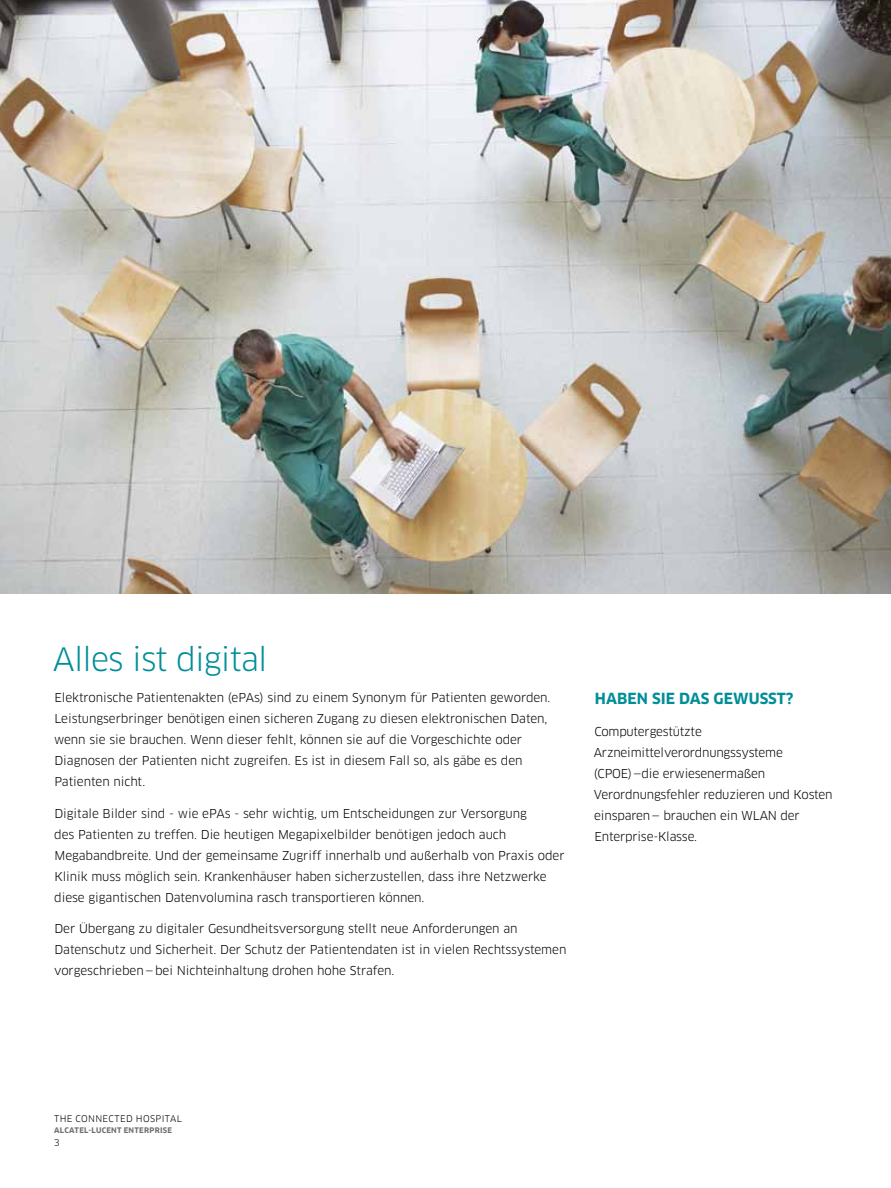
<style>
.page{position:relative;width:891px;height:1188px;background:#fff}
.page>*{position:absolute;margin:0;border:0;box-sizing:border-box;transform-origin:0 0}
.t1{font:31.5px "Clan OT";letter-spacing:-.025em;color:#008e98}
.t2{font:700 15px "Clan OT";letter-spacing:.005em;color:#008e98}
.t3{font:12px/21px "Clan OT";letter-spacing:-.005em;color:#000}
.t4{font:9px "Clan OT";letter-spacing:.04em;color:#000}
.t5{font:700 7.5px "Clan OT";letter-spacing:.035em;color:#6d6e71}
</style>
<div class="page">
<img style="left:0;top:0;width:891px;height:594px">
<h1 class="t1" style="left:53px;top:640px;width:216px">Alles ist digital</h1>
<p class="t3" style="left:54px;top:687px;width:498px">Elektronische Patientenakten (ePAs) sind zu einem Synonym für Patienten geworden.<br>Leistungserbringer benötigen einen sicheren Zugang zu diesen elektronischen Daten, wenn sie sie brauchen. Wenn dieser fehlt, können sie auf die Vorgeschichte oder Diagnosen der Patienten nicht zugreifen. Es ist in diesem Fall so, als gäbe es den Patienten nicht.</p>
<p class="t3" style="left:54px;top:803px;width:512px">Digitale Bilder sind - wie ePAs - sehr wichtig, um Entscheidungen zur Versorgung<br>des Patienten zu treffen. Die heutigen Megapixelbilder benötigen jedoch auch Megabandbreite. U nd der gemeinsame Zugriff innerhalb und außerhalb von Praxis oder Klinik muss möglich sein. Krankenhäuser haben sicherzustellen, dass ihre Netzwerke diese gigantischen Datenvolumina rasch transportieren können.</p>
<p class="t3" style="left:54px;top:918px;width:514px">Der Übergang zu digitaler Gesundheitsversorgung stellt neue Anforderungen an<br>Datenschutz und Sicherheit. Der Schutz der Patientendaten ist in vielen Rechtssystemen vorgeschrieben—bei N ichteinhaltung drohen hohe Strafen.</p>
<p class="t2" style="left:595px;top:690px;width:200px">HABEN SIE DAS GEWUSST?</p>
<p class="t3" style="left:594px;top:721px;width:240px">Computergestützte<br>Arzneimittelverordnungssysteme (CPOE)—die erwiesenermaßen<br>Verordnungsfehler reduzieren und Kosten einsparen— brauchen ein WLAN der<br>Enterprise-Klasse.</p>
<p class="t4" style="left:54px;top:1113px;width:127px">the connected hospital</p>
<p class="t5" style="left:54px;top:1126px;width:120px">ALCATEL-LUCENT ENTERPRISE</p>
<p class="t4" style="left:54px;top:1138px;width:7px">3</p>
</div>
